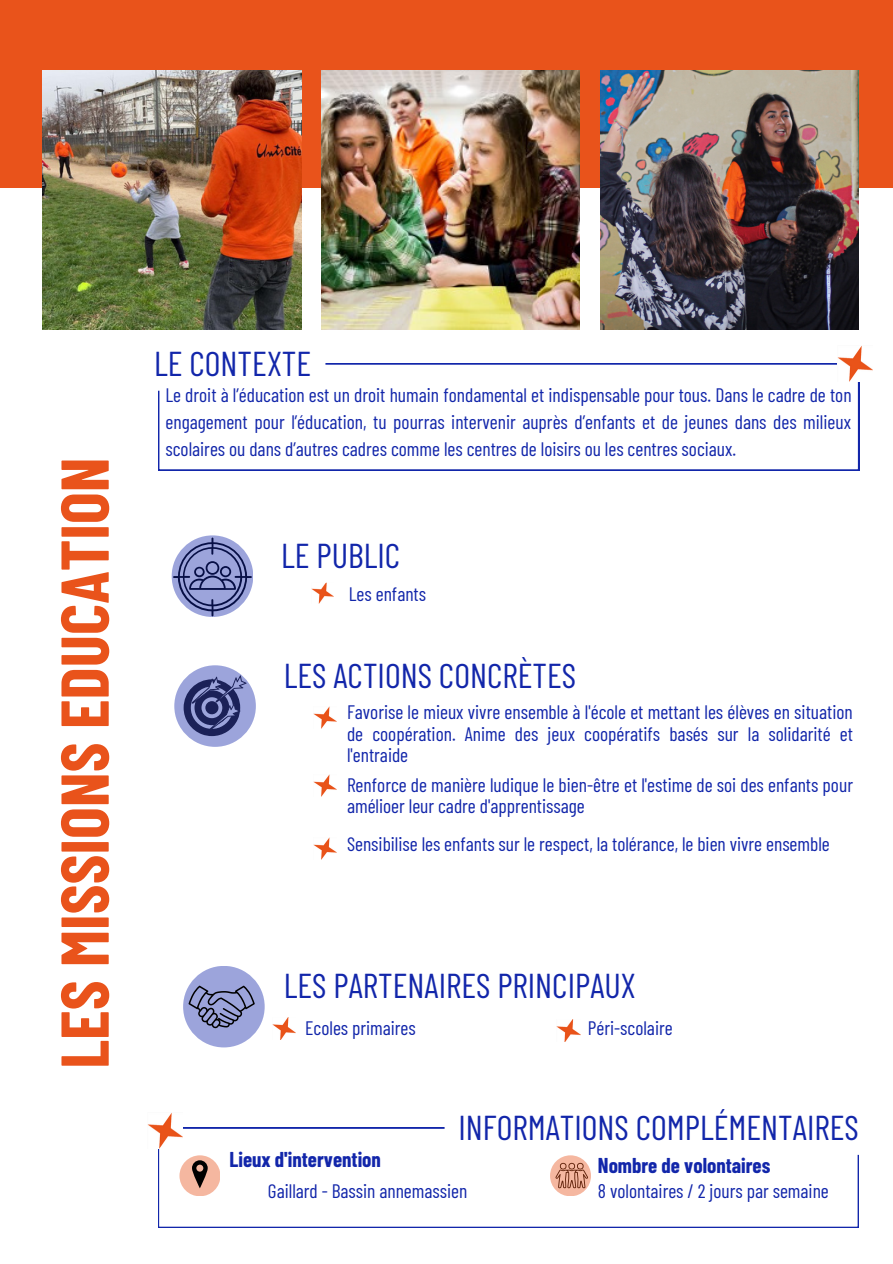
<style>
.page{position:relative;width:893px;height:1264px;background:#fff}
.page>*{position:absolute;margin:0;border:0;box-sizing:border-box;transform-origin:0 0}
.t1{font:700 67.5px "Barlow Condensed";color:#e9531b}
.t2{font:34.5px "Barlow Condensed";color:#1226aa}
.t3{font:700 21px "Barlow Condensed";color:#1226aa}
.t4{font:19.5px/21.3px "Barlow Condensed";color:#1226aa;text-align:justify}
</style>
<div class="page">
<div style="left:0;top:0;width:892px;height:188px;background:#e9531b"></div>
<img style="left:600px;top:71px;width:258px;height:258px">
<img style="left:321px;top:71px;width:259px;height:258px">
<img style="left:42px;top:71px;width:259px;height:258px">
<svg style="left:158px;top:363px;width:700px;height:107px"></svg>
<img style="left:837px;top:346px;width:35px;height:36px">
<svg style="left:173px;top:537px;width:79px;height:79px"></svg>
<svg style="left:172px;top:535px;width:81px;height:82px;background:#7a82b8"></svg>
<svg style="left:174px;top:665px;width:82px;height:82px;background:#6e76ac"></svg>
<img style="left:311px;top:582px;width:23px;height:21px">
<img style="left:314px;top:706px;width:22px;height:22px">
<img style="left:314px;top:774px;width:22px;height:22px">
<div style="left:183px;top:965px;width:82px;height:82px;background:#9ca4db;border-radius:50%"></div>
<img style="left:272px;top:1017px;width:24px;height:22px">
<img style="left:556px;top:1019px;width:24px;height:22px">
<svg style="left:188px;top:985px;width:67px;height:43px"></svg>
<div style="left:140px;top:335px;width:185px;height:56px;background:#fff;border-radius:14px"></div>
<img style="left:148px;top:1113px;width:24px;height:19px">
<svg style="left:158px;top:1127px;width:700px;height:100px"></svg>
<svg style="left:550px;top:1155px;width:41px;height:41px"></svg>
<div style="left:179px;top:1155px;width:41px;height:41px;background:#f5b7a0;border-radius:50%"></div>
<svg style="left:192px;top:1160px;width:16px;height:28px"></svg>
<svg style="left:444px;top:1127px;width:414px;height:27px"></svg>
<img style="left:314px;top:837px;width:22px;height:22px">
<p class="t1" style="left:41px;top:1068px;width:612px;rotate:-90deg">LES MISSIONS EDUCATION</p>
<p class="t2" style="left:154px;top:341px;width:159px">LE CONTEXTE</p>
<p class="t4" style="left:165px;top:381px;width:687px;line-height:27px">Le droit à l’éducation est un droit humain fondamental et indispensable pour tous. Dans le cadre de ton engagement pour l’éducation, tu pourras intervenir auprès d’enfants et de jeunes dans des milieux scolaires ou dans d’autres cadres comme les centres de loisirs ou les centres sociaux.</p>
<p class="t2" style="left:281px;top:533px;width:120px">LE PUBLIC</p>
<p class="t4" style="left:349px;top:582px;width:79px">Les enfants</p>
<p class="t2" style="left:284px;top:653px;width:294px">LES ACTIONS CONCRÈTES</p>
<p class="t4" style="left:347px;top:701px;width:507px">Favorise le mieux vivre ensemble à l'école et mettant les élèves en situation de coopération. Anime des jeux coopératifs basés sur la solidarité et l'entraide</p>
<p class="t4" style="left:347px;top:773px;width:507px">Renforce de manière ludique le bien-être et l'estime de soi des enfants pour amélioer leur cadre d'apprentissage</p>
<p class="t4" style="left:347px;top:832px;width:484px">Sensibilise les enfants sur le respect, la tolérance, le bien vivre ensemble</p>
<p class="t2" style="left:284px;top:963px;width:353px">LES PARTENAIRES PRINCIPAUX</p>
<p class="t4" style="left:305px;top:1016px;width:112px">Ecoles primaires</p>
<p class="t4" style="left:587px;top:1016px;width:86px">Péri-scolaire</p>
<p class="t3" style="left:229px;top:1145px;width:153px">Lieux d'intervention</p>
<p class="t2" style="left:458px;top:1105px;width:402px">INFORMATIONS COMPLÉMENTAIRES</p>
<p class="t3" style="left:598px;top:1152px;width:174px">Nombre de volontaires</p>
<p class="t4" style="left:268px;top:1179px;width:201px">Gaillard - Bassin annemassien</p>
<p class="t4" style="left:598px;top:1179px;width:232px">8 volontaires / 2 jours par semaine</p>
</div>
